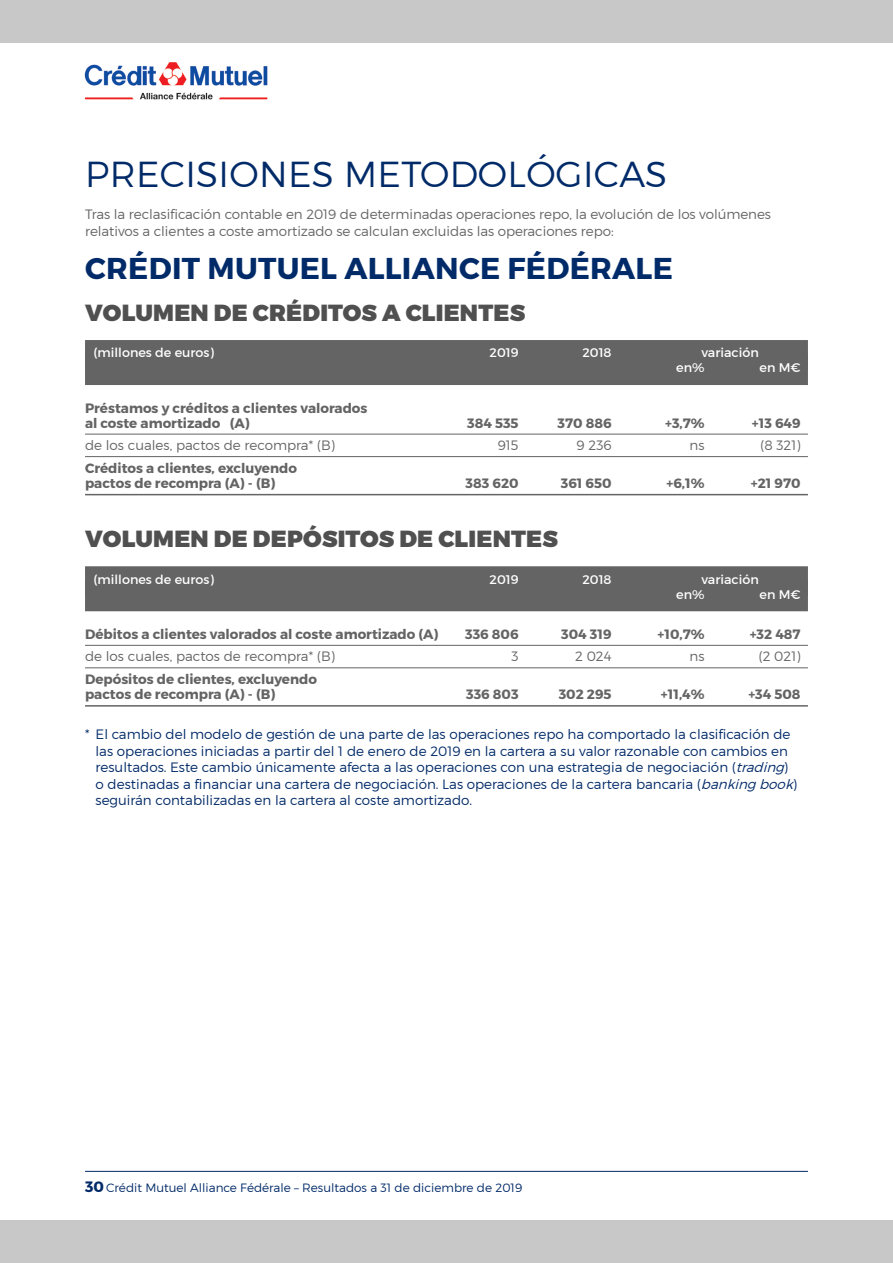
<style>
.page{position:relative;width:893px;height:1263px;background:#fff}
.page>*{position:absolute;margin:0;border:0;box-sizing:border-box;transform-origin:0 0}
.INTER_NIVO_1{font:300 36px "Montserrat";letter-spacing:.01em;color:#002a68}
.INTER_NIVO_2{font:700 30px "Montserrat";letter-spacing:.01em;color:#002a68}
.INTER_NIVO_3{font:900 23.25px "Montserrat";letter-spacing:.01em;color:#505050}
.BODY{font:300 13.5px/16.5px "Montserrat";color:#002a68}
.TABLO_PREC_METHODO_T{font:700 13.5px/15px "Montserrat";color:#646464}
.BODY_BARRE{font:300 13.5px/16.2px "Montserrat";letter-spacing:-.005em;color:#646464}
.TABLO_PREC_METHODO_T-2{font:300 13.5px "Montserrat";color:#646464}
.TABLO_PREC_METHODO_2{font:12.75px "Montserrat";color:#fff}
.TABLO_PREC_METHODO{font:12.75px "Montserrat";color:#fff}
.t1{font:300 12px "Montserrat";color:#002a68}
.s1{font-style:italic}
.s2{font-weight:700;font-size:15px}
</style>
<div class="page">
<hr style="left:85px;top:1171px;width:723px;height:1px;background:#002a68">
<div style="left:0;top:0;width:893px;height:43px;background:#c8c8c8"></div>
<div style="left:0;top:1220px;width:893px;height:43px;background:#c8c8c8"></div>
<img style="left:84px;top:62px;width:183px;height:38px">
<div style="left:85px;top:340px;width:723px;height:30px;background:#646464"></div>
<div style="left:85px;top:354px;width:723px;height:31px;background:#646464"></div>
<hr style="left:85px;top:434px;width:723px;height:1px;background:#646464">
<hr style="left:85px;top:456px;width:723px;height:1px;background:#646464">
<hr style="left:85px;top:494px;width:723px;height:1px;background:#646464">
<div style="left:85px;top:566px;width:723px;height:30px;background:#646464"></div>
<div style="left:85px;top:580px;width:723px;height:31px;background:#646464"></div>
<hr style="left:85px;top:645px;width:723px;height:1px;background:#646464">
<hr style="left:85px;top:667px;width:723px;height:1px;background:#646464">
<hr style="left:85px;top:705px;width:723px;height:2px;background:#646464">
<p class="INTER_NIVO_1" style="left:85px;top:152px;width:583px">PRECISIONES METODOLÓGICAS</p>
<p class="BODY_BARRE" style="left:85px;top:206px;width:687px">Tras la reclasificación contable en 2019 de determinadas operaciones repo, la evolución de los volúmenes relativos a clientes a coste amortizado se calculan excluidas las operaciones repo:</p>
<p class="INTER_NIVO_2" style="left:85px;top:250px;width:589px">CRÉDIT MUTUEL ALLIANCE FÉDÉRALE</p>
<p class="INTER_NIVO_3" style="left:85px;top:298px;width:442px">VOLUMEN DE CRÉDITOS A CLIENTES</p>
<p class="TABLO_PREC_METHODO_2" style="left:94px;top:345px;width:122px">(millones de euros)</p>
<p class="TABLO_PREC_METHODO_2" style="left:489px;top:345px;width:31px">2019</p>
<p class="TABLO_PREC_METHODO_2" style="left:582px;top:345px;width:31px">2018</p>
<p class="TABLO_PREC_METHODO_2" style="left:701px;top:345px;width:59px">variación</p>
<p class="TABLO_PREC_METHODO" style="left:676px;top:360px;width:30px">en%</p>
<p class="TABLO_PREC_METHODO" style="left:759px;top:360px;width:43px">en M€</p>
<p class="TABLO_PREC_METHODO_T" style="left:85px;top:400px;width:284px">Préstamos y créditos a clientes valorados al coste amortizado (A)</p>
<p class="TABLO_PREC_METHODO_T" style="left:467px;top:415px;width:53px">384 535</p>
<p class="TABLO_PREC_METHODO_T" style="left:558px;top:415px;width:56px">370 886</p>
<p class="TABLO_PREC_METHODO_T" style="left:665px;top:415px;width:41px">+3,7%</p>
<p class="TABLO_PREC_METHODO_T" style="left:752px;top:415px;width:50px">+13 649</p>
<p class="TABLO_PREC_METHODO_T-2" style="left:85px;top:437px;width:251px">de los cuales, pactos de recompra* (B)</p>
<p class="TABLO_PREC_METHODO_T-2" style="left:498px;top:437px;width:22px">915</p>
<p class="TABLO_PREC_METHODO_T-2" style="left:577px;top:437px;width:36px">9 236</p>
<p class="TABLO_PREC_METHODO_T-2" style="left:690px;top:437px;width:16px">ns</p>
<p class="TABLO_PREC_METHODO_T-2" style="left:760px;top:437px;width:42px">(8 321)</p>
<p class="TABLO_PREC_METHODO_T" style="left:85px;top:460px;width:213px">Créditos a clientes, excluyendo pactos de recompra (A) - (B)</p>
<p class="TABLO_PREC_METHODO_T" style="left:466px;top:475px;width:54px">383 620</p>
<p class="TABLO_PREC_METHODO_T" style="left:561px;top:475px;width:52px">361 650</p>
<p class="TABLO_PREC_METHODO_T" style="left:667px;top:475px;width:40px">+6,1%</p>
<p class="TABLO_PREC_METHODO_T" style="left:751px;top:475px;width:51px">+21 970</p>
<p class="INTER_NIVO_3" style="left:85px;top:524px;width:474px">VOLUMEN DE DEPÓSITOS DE CLIENTES</p>
<p class="TABLO_PREC_METHODO_2" style="left:94px;top:571px;width:122px">(millones de euros)</p>
<p class="TABLO_PREC_METHODO_2" style="left:489px;top:571px;width:31px">2019</p>
<p class="TABLO_PREC_METHODO_2" style="left:582px;top:571px;width:31px">2018</p>
<p class="TABLO_PREC_METHODO_2" style="left:701px;top:571px;width:59px">variación</p>
<p class="TABLO_PREC_METHODO" style="left:676px;top:586px;width:30px">en%</p>
<p class="TABLO_PREC_METHODO" style="left:759px;top:586px;width:43px">en M€</p>
<p class="TABLO_PREC_METHODO_T" style="left:85px;top:627px;width:355px">Débitos a clientes valorados al coste amortizado (A)</p>
<p class="TABLO_PREC_METHODO_T" style="left:465px;top:627px;width:55px">336 806</p>
<p class="TABLO_PREC_METHODO_T" style="left:561px;top:627px;width:52px">304 319</p>
<p class="TABLO_PREC_METHODO_T" style="left:658px;top:627px;width:49px">+10,7%</p>
<p class="TABLO_PREC_METHODO_T" style="left:750px;top:627px;width:52px">+32 487</p>
<p class="TABLO_PREC_METHODO_T-2" style="left:85px;top:648px;width:251px">de los cuales, pactos de recompra* (B)</p>
<p class="TABLO_PREC_METHODO_T-2" style="left:511px;top:648px;width:9px">3</p>
<p class="TABLO_PREC_METHODO_T-2" style="left:575px;top:648px;width:38px">2 024</p>
<p class="TABLO_PREC_METHODO_T-2" style="left:690px;top:648px;width:16px">ns</p>
<p class="TABLO_PREC_METHODO_T-2" style="left:759px;top:648px;width:44px">(2 021)</p>
<p class="TABLO_PREC_METHODO_T" style="left:85px;top:672px;width:233px">Depósitos de clientes, excluyendo pactos de recompra (A) - (B)</p>
<p class="TABLO_PREC_METHODO_T" style="left:466px;top:687px;width:54px">336 803</p>
<p class="TABLO_PREC_METHODO_T" style="left:559px;top:687px;width:54px">302 295</p>
<p class="TABLO_PREC_METHODO_T" style="left:661px;top:687px;width:45px">+11,4%</p>
<p class="TABLO_PREC_METHODO_T" style="left:748px;top:687px;width:54px">+34 508</p>
<p class="BODY" style="left:96px;top:726px;width:703px;text-indent:-11px">* El cambio del modelo de gestión de una parte de las operaciones repo ha comportado la clasificación de las operaciones iniciadas a partir del 1 de enero de 2019 en la cartera a su valor razonable con cambios en resultados. Este cambio únicamente afecta a las operaciones con una estrategia de negociación (<span class="s1">trading</span>) o destinadas a financiar una cartera de negociación. Las operaciones de la cartera bancaria (<span class="s1">banking book</span>) seguirán contabilizadas en la cartera al coste amortizado.</p>
<p class="t1" style="left:85px;top:1181px;width:439px"><span class="s2">30</span> Crédit Mutuel Alliance Fédérale – Resultados a 31 de diciembre de 2019</p>
</div>
